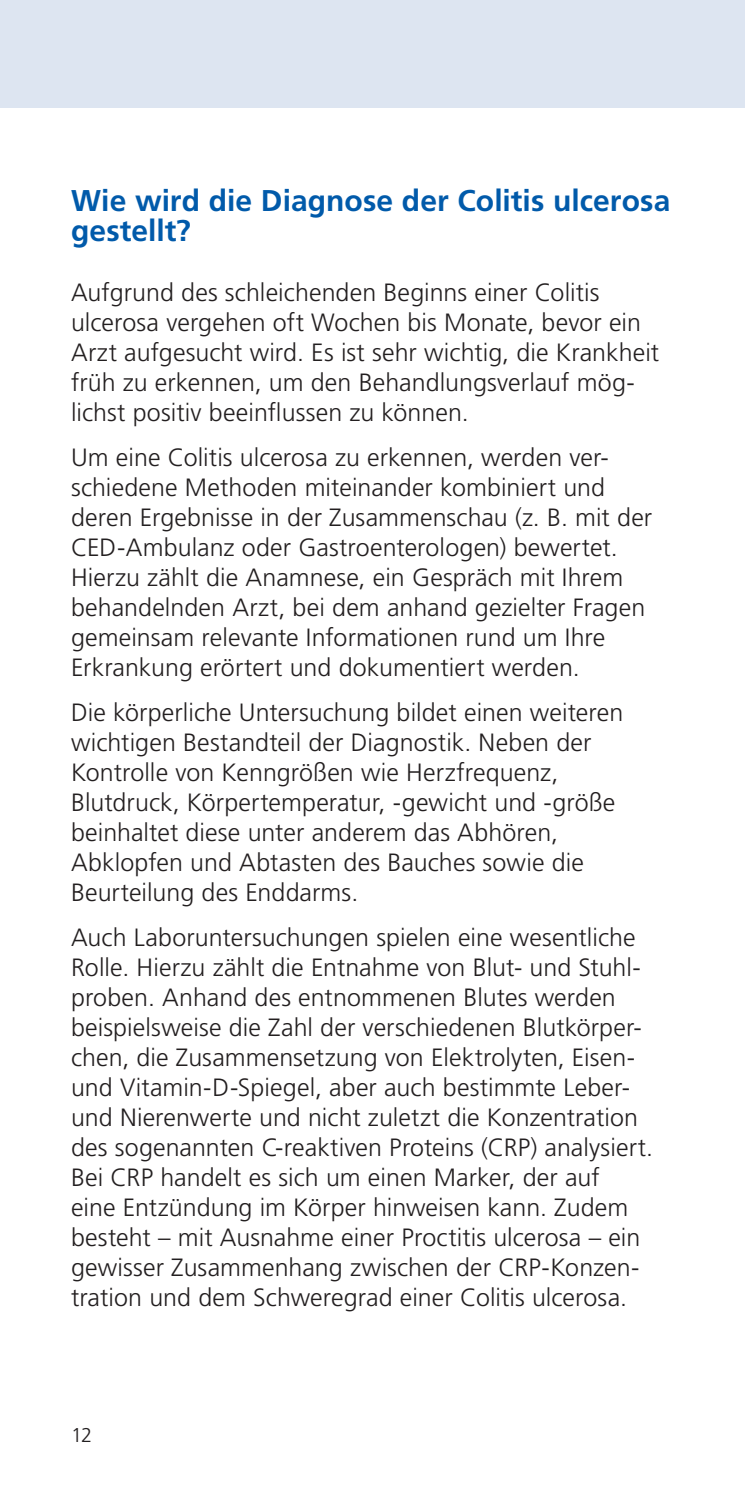
<style>
.page{position:relative;width:745px;height:1491px;background:#fff}
.page>*{position:absolute;margin:0;border:0;box-sizing:border-box;transform-origin:0 0}
.t1{font:700 30px/30px "Frutiger LT Std";letter-spacing:.005em;color:#015aaa}
.t2{font:300 25px/30px "Frutiger LT Std";letter-spacing:.005em;color:#231f20}
.t3{font:300 20px "Frutiger LT Std";color:#231f20}
</style>
<div class="page">
<div style="left:0;top:0;width:745px;height:107px;background:#dde5f1"></div>
<p class="t1" style="left:71px;top:186px;width:600px">Wie wird die Diagnose der Colitis ulcerosa gestellt?</p>
<p class="t2" style="left:71px;top:278px;width:589px">Aufgrund des schleichenden Beginns einer Colitis ulcerosa vergehen oft Wochen bis Monate, bevor ein Arzt aufgesucht wird. Es ist sehr wichtig, die Krankheit früh zu erkennen, um den Behandlungsverlauf mög&shy;lichst positiv beeinflussen zu können.</p>
<p class="t2" style="left:71px;top:443px;width:582px">Um eine Colitis ulcerosa zu erkennen, werden ver&shy;schiedene Methoden miteinander kombiniert und deren Ergebnisse in der Zusammenschau (z. B. mit der CED-Ambulanz oder Gastroenterologen) bewertet.<br>Hierzu zählt die Anamnese, ein Gespräch mit Ihrem behandelnden Arzt, bei dem anhand gezielter Fragen gemeinsam relevante Informationen rund um Ihre Erkrankung erörtert und dokumentiert werden.</p>
<p class="t2" style="left:71px;top:698px;width:553px">Die körperliche Untersuchung bildet einen weiteren wichtigen Bestandteil der Diagnostik. Neben der Kontrolle von Kenngrößen wie Herzfrequenz, Blutdruck, Körpertemperatur, -gewicht und -größe beinhaltet diese unter anderem das Abhören, Abklopfen und Abtasten des Bauches sowie die Beurteilung des Enddarms.</p>
<p class="t2" style="left:71px;top:923px;width:583px">Auch Laboruntersuchungen spielen eine wesentliche Rolle. Hierzu zählt die Entnahme von Blut- und Stuhl&shy;proben. Anhand des entnommenen Blutes werden beispielsweise die Zahl der verschiedenen Blutkörper&shy;chen, die Zusammensetzung von Elektrolyten, Eisen&shy;und Vitamin-D-Spiegel, aber auch bestimmte Leber&shy;und Nierenwerte und nicht zuletzt die Konzentration des sogenannten C-reaktiven Proteins (CRP) analysiert.<br>Bei CRP handelt es sich um einen Marker, der auf<br>eine Entzündung im Körper hinweisen kann. Zudem besteht – mit Ausnahme einer Proctitis ulcerosa – ein gewisser Zusammenhang zwischen der CRP-Konzen&shy;tration und dem Schweregrad einer Colitis ulcerosa.</p>
<p class="t3" style="left:71px;top:1424px;width:23px">12</p>
</div>
